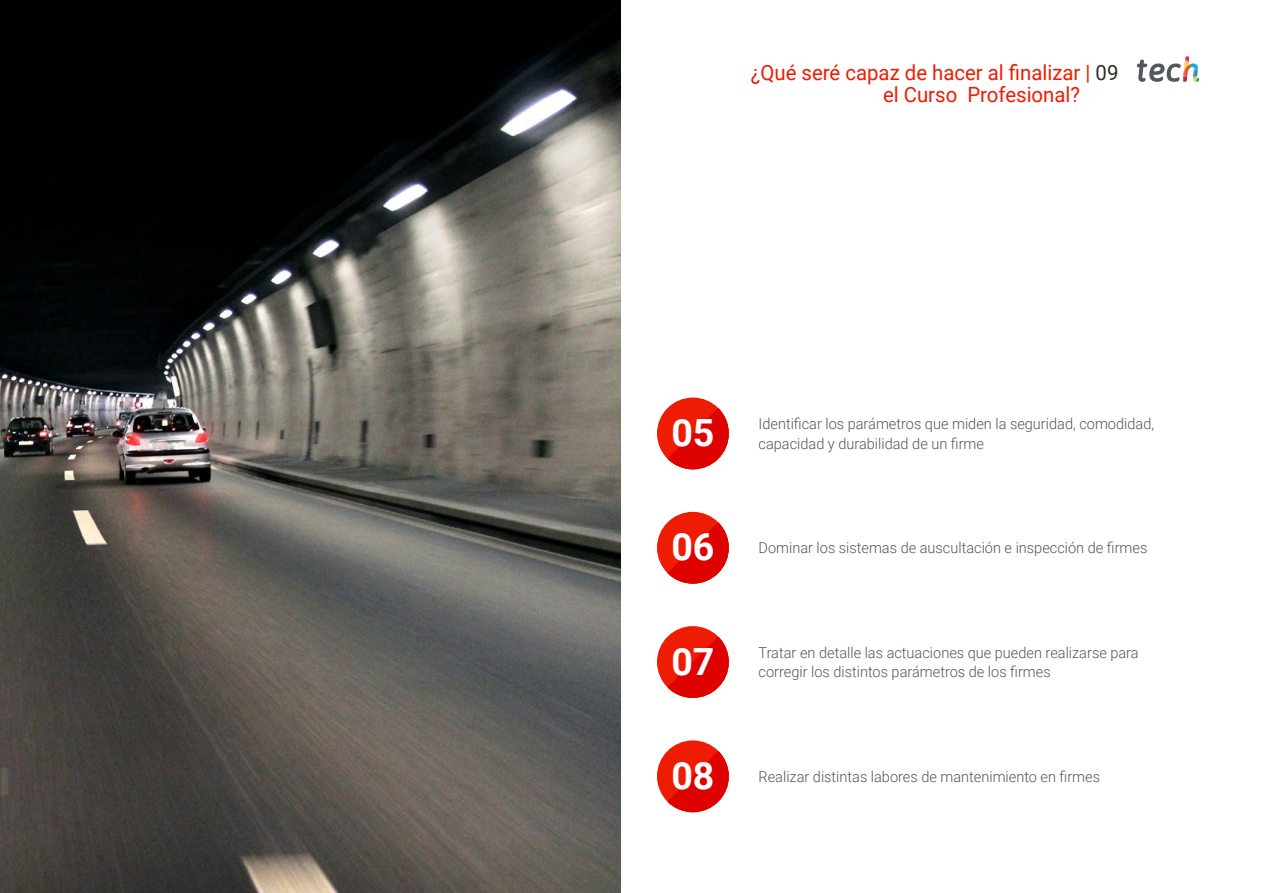
<style>
.page{position:relative;width:1263px;height:893px;background:#fff}
.page>*{position:absolute;margin:0;border:0;box-sizing:border-box;transform-origin:0 0}
.t1{font:700 37.5px "Roboto";color:#fff}
.t2{font:21px/22.5px "Roboto";color:#ee1c02}
.t3{font:300 15px/19.5px "Roboto";color:#52555b}
.s1{color:#312e20}
</style>
<div class="page">
<div style="left:657px;top:512px;width:72px;height:72px;background:#ee1c02;border-radius:50%"></div>
<svg style="left:667px;top:522px;width:62px;height:62px"></svg>
<div style="left:657px;top:740px;width:72px;height:72px;background:#ee1c02;border-radius:50%"></div>
<svg style="left:667px;top:751px;width:62px;height:61px"></svg>
<div style="left:657px;top:626px;width:72px;height:72px;background:#ee1c02;border-radius:50%"></div>
<svg style="left:667px;top:637px;width:62px;height:61px"></svg>
<div style="left:657px;top:398px;width:72px;height:71px;background:#ee1c02;border-radius:50%"></div>
<svg style="left:667px;top:408px;width:62px;height:61px"></svg>
<img style="left:0;top:0;width:621px;height:893px">
<svg style="left:1137px;top:56px;width:62px;height:26px"></svg>
<h2 class="t2" style="left:883px;top:60px;width:237px;text-indent:-132px">¿Qué seré capaz de hacer al finalizar | <span class="s1">09 </span>el Curso Profesional?</h2>
<h1 class="t1" style="left:671px;top:407px;width:45px">05</h1>
<p class="t3" style="left:758px;top:414px;width:397px">Identificar los parámetros que miden la seguridad, comodidad,</p>
<p class="t3" style="left:758px;top:433px;width:227px">capacidad y durabilidad de un firme</p>
<h1 class="t1" style="left:671px;top:521px;width:45px">06</h1>
<p class="t3" style="left:758px;top:538px;width:390px">Dominar los sistemas de auscultación e inspección de firmes</p>
<h1 class="t1" style="left:671px;top:635px;width:45px">07</h1>
<p class="t3" style="left:758px;top:642px;width:382px">Tratar en detalle las actuaciones que pueden realizarse para corregir los distintos parámetros de los firmes</p>
<h1 class="t1" style="left:671px;top:749px;width:45px">08</h1>
<p class="t3" style="left:758px;top:766px;width:343px">Realizar distintas labores de mantenimiento en firmes</p>
</div>
